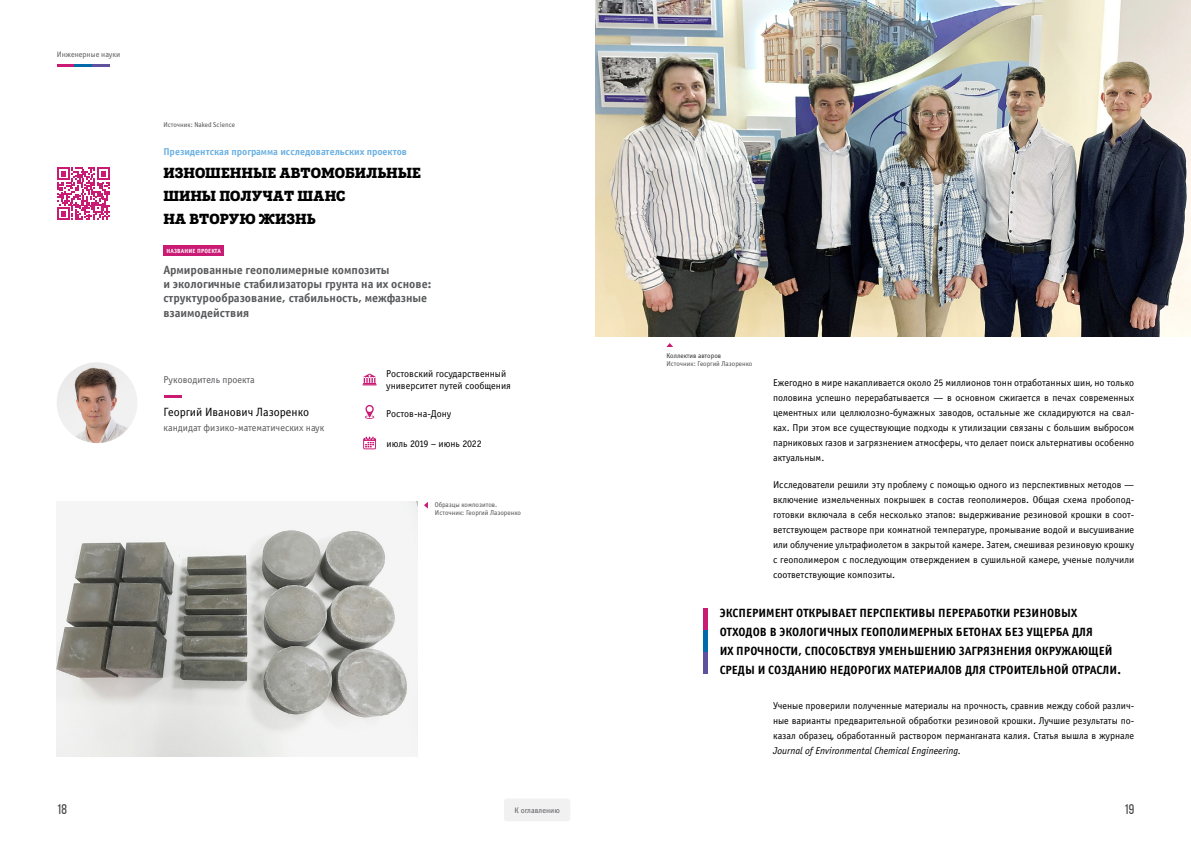
<style>
.page{position:relative;width:1191px;height:842px;background:#fff}
.page>*{position:absolute;margin:0;border:0;box-sizing:border-box;transform-origin:0 0}
.t1{font:14px/23px "Posterizer KG";color:#000}
.t2{font:14px "Bebas Neue";color:#414042}
.t3{font:12px/19px "Officina Sans Bold C";color:#000}
.t4{font:12px/14.4px "Officina Sans Bold C";color:#58595b}
.t5{font:12px "Officina Sans Book C";color:#000}
.t6{font:10px/15px "Officina Sans Book C";color:#000;text-align:justify}
.t7{font:10px "Officina Sans Book C";color:#58595b}
.t8{font:10px "Officina Sans Bold C";color:#6ab0e1}
.t9{font:italic 10px "Officina Sans Book C";color:#000}
.t10{font:8px "Officina Sans Book C";color:#58595b}
.t11{font:7px/8px "Officina Sans Book C";color:#4d4d4f}
.t12{font:7px "Officina Sans Book C";color:#292829}
.t13{font:6px "Officina Sans Bold C";letter-spacing:.025em;color:#fff}
</style>
<div class="page">
<svg style="left:57px;top:65px;width:53px;height:2px"></svg>
<div style="left:504px;top:799px;width:66px;height:22px;background:#f1f1f2;border-radius:3px"></div>
<img style="left:595px;top:0;width:596px;height:336px">
<svg style="left:363px;top:437px;width:13px;height:12px"></svg>
<img style="left:57px;top:362px;width:80px;height:81px">
<svg style="left:362px;top:374px;width:14px;height:11px"></svg>
<svg style="left:365px;top:405px;width:9px;height:14px"></svg>
<img style="left:57px;top:501px;width:361px;height:256px">
<div style="left:164px;top:246px;width:60px;height:10px;background:#c91a74"></div>
<svg style="left:666px;top:343px;width:7px;height:4px"></svg>
<svg style="left:424px;top:502px;width:4px;height:7px"></svg>
<svg style="left:164px;top:395px;width:18px;height:2px"></svg>
<hr style="left:703px;top:608px;width:4px;height:22px;background:#c91a74">
<hr style="left:703px;top:630px;width:4px;height:22px;background:#006aaa">
<hr style="left:703px;top:652px;width:4px;height:22px;background:#5f519d">
<svg style="left:57px;top:167px;width:53px;height:53px"></svg>
<p class="t10" style="left:57px;top:50px;width:65px">Инженерные науки</p>
<p class="t11" style="left:163px;top:121px;width:73px">Источник: Naked Science</p>
<p class="t8" style="left:163px;top:146px;width:245px">Президентская программа исследовательских проектов</p>
<h1 class="t1" style="left:163px;top:161px;width:259px">ИЗНОШЕННЫЕ АВТОМОБИЛЬНЫЕ<br>ШИНЫ ПОЛУЧАТ ШАНС<br>НА ВТОРУЮ ЖИЗНЬ</h1>
<p class="t13" style="left:166px;top:248px;width:56px">НАЗВАНИЕ ПРОЕКТА</p>
<p class="t4" style="left:163px;top:263px;width:269px">Армированные геополимерные композиты<br>и экологичные стабилизаторы грунта на их основе: структурообразование, стабильность, межфазные взаимодействия</p>
<p class="t12" style="left:666px;top:351px;width:56px">Коллектив авторов</p>
<p class="t11" style="left:666px;top:359px;width:88px">Источник: Георгий Лазоренко</p>
<p class="t6" style="left:386px;top:368px;width:126px;line-height:12px">Ростовский государственный университет путей сообщения</p>
<p class="t6" style="left:386px;top:407px;width:67px">Ростов-на-Дону</p>
<p class="t6" style="left:386px;top:437px;width:97px">июль 2019 – июнь 2022</p>
<p class="t7" style="left:164px;top:374px;width:93px">Руководитель проекта</p>
<p class="t6" style="left:773px;top:376px;width:363px">Ежегодно в мире накапливается около 25 миллионов тонн отработанных шин, но только половина успешно перерабатывается — в основном сжигается в печах современных цементных или целлюлозно-бумажных заводов, остальные же складируются на свал&shy;ках. При этом все существующие подходы к утилизации связаны с большим выбросом парниковых газов и загрязнением атмосферы, что делает поиск альтернативы особенно актуальным.</p>
<p class="t6" style="left:773px;top:477px;width:363px">Исследователи решили эту проблему с помощью одного из перспективных методов — включение измельченных покрышек в состав геополимеров. Общая схема пробопод&shy;готовки включала в себя несколько этапов: выдерживание резиновой крошки в соот&shy;ветствующем растворе при комнатной температуре, промывание водой и высушивание или облучение ультрафиолетом в закрытой камере. Затем, смешивая резиновую крошку с геополимером с последующим отверждением в сушильной камере, ученые получили соответствующие композиты.</p>
<p class="t5" style="left:164px;top:405px;width:147px">Георгий Иванович Лазоренко</p>
<p class="t7" style="left:164px;top:422px;width:162px">кандидат физико-математических наук</p>
<p class="t11" style="left:435px;top:501px;width:88px">Образцы композитов.<br>Источник: Георгий Лазоренко</p>
<p class="t3" style="left:719px;top:603px;width:403px">ЭКСПЕРИМЕНТ ОТКРЫВАЕТ ПЕРСПЕКТИВЫ ПЕРЕРАБОТКИ РЕЗИНОВЫХ ОТХОДОВ В ЭКОЛОГИЧНЫХ ГЕОПОЛИМЕРНЫХ БЕТОНАХ БЕЗ УЩЕРБА ДЛЯ<br>ИХ ПРОЧНОСТИ, СПОСОБСТВУЯ УМЕНЬШЕНИЮ ЗАГРЯЗНЕНИЯ ОКРУЖАЮЩЕЙ СРЕДЫ И СОЗДАНИЮ НЕДОРОГИХ МАТЕРИАЛОВ ДЛЯ СТРОИТЕЛЬНОЙ ОТРАСЛИ.</p>
<p class="t6" style="left:773px;top:698px;width:363px">Ученые проверили полученные материалы на прочность, сравнив между собой различ&shy;ные варианты предварительной обработки резиновой крошки. Лучшие результаты по&shy;казал образец, обработанный раствором перманганата калия. Статья вышла в журнале</p>
<p class="t9" style="left:773px;top:745px;width:189px">Journal of Environmental Chemical Engineering.</p>
<h1 class="t2" style="left:57px;top:802px;width:12px">18</h1>
<p class="t10" style="left:514px;top:806px;width:47px">К оглавлению</p>
<h1 class="t2" style="left:1124px;top:802px;width:12px">19</h1>
</div>
